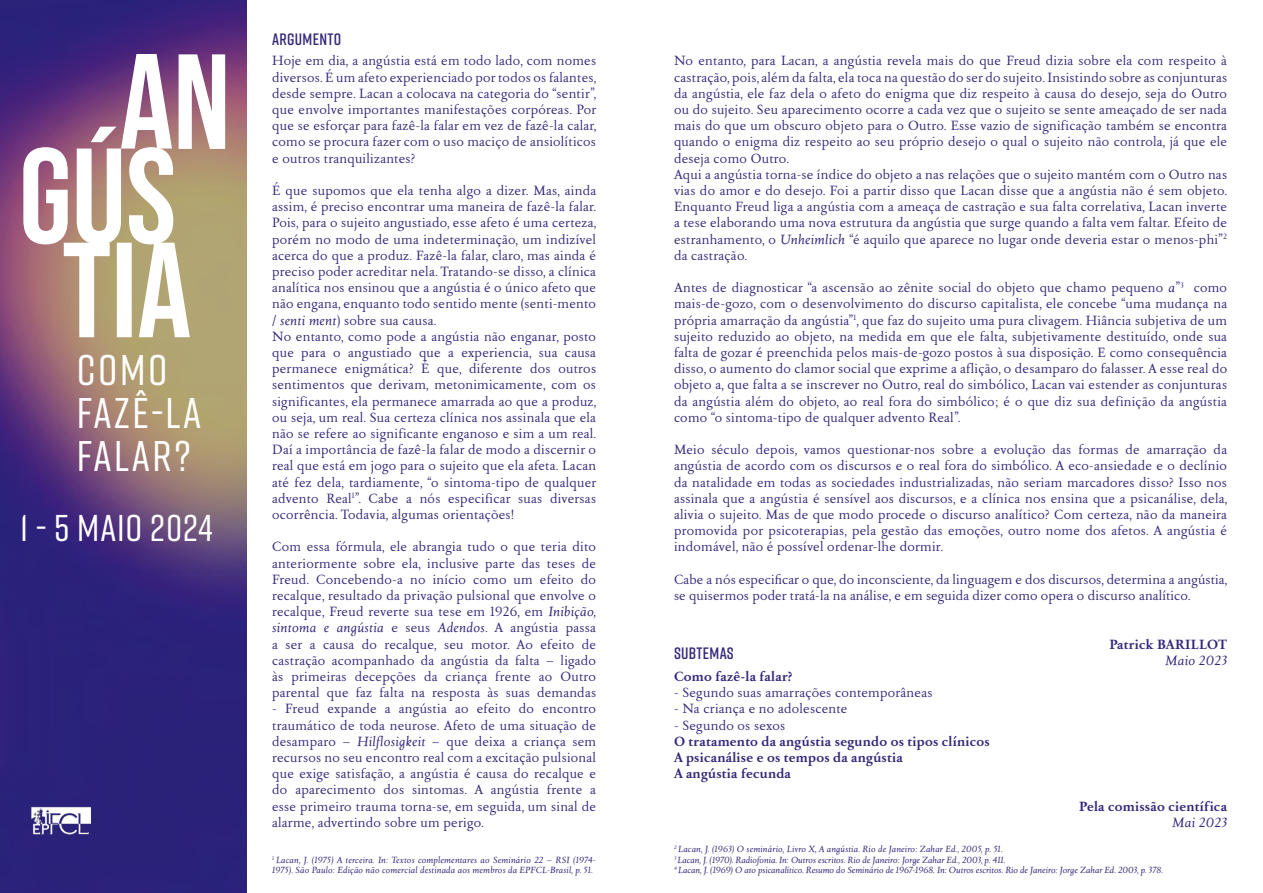
<style>
.page{position:relative;width:1263px;height:893px;background:#fff}
.page>*{position:absolute;margin:0;border:0;box-sizing:border-box;transform-origin:0 0}
.t1{font:500 42.9px/42.9px "Rift";letter-spacing:.06em;color:#fff}
.t2{font:500 37.2px "Rift";letter-spacing:.025em;color:#fff}
.t3{font:600 16.5px "Rift";letter-spacing:.02em;color:#35277a}
.t4{font:13.5px/16.2px "Diptyque Saint Germain TT";letter-spacing:.02em;color:#35277a;text-align:justify}
.t5{font:700 13.5px/16.2px "Diptyque Saint Germain TT";letter-spacing:.02em;color:#35277a}
.t6{font:italic 13.5px "Diptyque Saint Germain TT";letter-spacing:.02em;color:#35277a}
.t7{font:italic 9px/10.8px "Diptyque Saint Germain TT";letter-spacing:.005em;color:#35277a}
.s1{font-style:italic}
</style>
<div class="page">
<img style="left:0;top:0;width:247px;height:893px">
<img style="left:31px;top:805px;width:60px;height:34px">
<svg style="left:23px;top:54px;width:202px;height:283px"></svg>
<h1 class="t1" style="left:77px;top:347px;width:126px">COMO<br>FAZÊ-LA<br>FALAR?</h1>
<h2 class="t2" style="left:20px;top:501px;width:194px">1 - 5 maiO 2024</h2>
<p class="t3" style="left:272px;top:27px;width:71px">ARGUMENTO</p>
<p class="t4" style="left:272px;top:53px;width:326px">Hoje em dia, a angústia está em todo lado, com nomes diversos. É um afeto experienciado por todos os falantes, desde sempre. Lacan a colocava na categoria do “sentir”, que envolve importantes manifestações corpóreas. Por que se esforçar para fazê-la falar em vez de fazê-la calar, como se procura fazer com o uso maciço de ansiolíticos e outros tranquilizantes?</p>
<p class="t4" style="left:272px;top:182px;width:326px;text-align:left">É que supomos que ela tenha algo a dizer. Mas, ainda assim, é preciso encontrar uma maneira de fazê-la falar.<br>Pois, para o sujeito angustiado, esse afeto é uma certeza, porém no modo de uma indeterminação, um indizível acerca do que a produz. Fazê-la falar, claro, mas ainda é preciso poder acreditar nela. Tratando-se disso, a clínica analítica nos ensinou que a angústia é o único afeto que não engana, enquanto todo sentido mente (senti-mento / <span class="s1">senti ment</span>) sobre sua causa.<br>No entanto, como pode a angústia não enganar, posto que para o angustiado que a experiencia, sua causa permanece enigmática? É que, diferente dos outros sentimentos que derivam, metonimicamente, com os significantes, ela permanece amarrada ao que a produz, ou seja, um real. Sua certeza clínica nos assinala que ela não se refere ao significante enganoso e sim a um real.<br>Daí a importância de fazê-la falar de modo a discernir o real que está em jogo para o sujeito que ela afeta. Lacan até fez dela, tardiamente, “o sintoma-tipo de qualquer advento Real<sup>1</sup>”. Cabe a nós especificar suas diversas ocorrência. Todavia, algumas orientações!</p>
<p class="t4" style="left:272px;top:539px;width:326px">Com essa fórmula, ele abrangia tudo o que teria dito anteriormente sobre ela, inclusive parte das teses de Freud. Concebendo-a no início como um efeito do recalque, resultado da privação pulsional que envolve o recalque, Freud reverte sua tese em 1926, em <span class="s1">Inibição, sintoma e angústia</span> e seus <span class="s1">Adendos</span>. A angústia passa a ser a causa do recalque, seu motor. Ao efeito de castração acompanhado da angústia da falta – ligado às primeiras decepções da criança frente ao Outro parental que faz falta na resposta às suas demandas</p>
<p class="t4" style="left:272px;top:701px;width:325px">- Freud expande a angústia ao efeito do encontro traumático de toda neurose. Afeto de uma situação de desamparo – <span class="s1">Hilflosigkeit</span> – que deixa a criança sem recursos no seu encontro real com a excitação pulsional que exige satisfação, a angústia é causa do recalque e do aparecimento dos sintomas. A angústia frente a esse primeiro trauma torna-se, em seguida, um sinal de alarme, advertindo sobre um perigo.</p>
<p class="t7" style="left:272px;top:854px;width:325px"><sup>1</sup> Lacan, J. (1975) A terceira. In: Textos complementares ao Seminário 22 – RSI (1974-<br>1975). São Paulo: Edição não comercial destinada aos membros da EPFCL-Brasil, p. 51.</p>
<p class="t7" style="left:674px;top:843px;width:491px"><sup>2</sup> Lacan, J. (1963) O seminário, Livro X, A angústia. Rio de Janeiro: Zahar Ed., 2005, p. 51.<br><sup>3</sup> Lacan, J. (1970). Radiofonia. In: Outros escritos. Rio de Janeiro: Jorge Zahar Ed., 2003, p. 411.<br><sup>4</sup> Lacan, J. (1969) O ato psicanalítico. Resumo do Seminário de 1967-1968. In: Outros escritos. Rio de Janeiro: Jorge Zahar Ed. 2003, p. 378.</p>
<p class="t4" style="left:674px;top:53px;width:555px;text-align:left">No entanto, para Lacan, a angústia revela mais do que Freud dizia sobre ela com respeito à castração, pois, além da falta, ela toca na questão do ser do sujeito. Insistindo sobre as conjunturas da angústia, ele faz dela o afeto do enigma que diz respeito à causa do desejo, seja do Outro ou do sujeito. Seu aparecimento ocorre a cada vez que o sujeito se sente ameaçado de ser nada mais do que um obscuro objeto para o Outro. Esse vazio de significação também se encontra quando o enigma diz respeito ao seu próprio desejo o qual o sujeito não controla, já que ele deseja como Outro.<br>Aqui a angústia torna-se índice do objeto a nas relações que o sujeito mantém com o Outro nas vias do amor e do desejo. Foi a partir disso que Lacan disse que a angústia não é sem objeto.<br>Enquanto Freud liga a angústia com a ameaça de castração e sua falta correlativa, Lacan inverte a tese elaborando uma nova estrutura da angústia que surge quando a falta vem faltar. Efeito de estranhamento, o <span class="s1">Unheimlich</span> “é aquilo que aparece no lugar onde deveria estar o menos-phi”<sup>2 </sup>da castração.</p>
<p class="t4" style="left:674px;top:280px;width:555px">Antes de diagnosticar “a ascensão ao zênite social do objeto que chamo pequeno <span class="s1">a</span>”<sup>3</sup> como mais-de-gozo, com o desenvolvimento do discurso capitalista, ele concebe “uma mudança na própria amarração da angústia”<sup>1</sup>, que faz do sujeito uma pura clivagem. Hiância subjetiva de um sujeito reduzido ao objeto, na medida em que ele falta, subjetivamente destituído, onde sua falta de gozar é preenchida pelos mais-de-gozo postos à sua disposição. E como consequência disso, o aumento do clamor social que exprime a aflição, o desamparo do falasser. A esse real do objeto a, que falta a se inscrever no Outro, real do simbólico, Lacan vai estender as conjunturas da angústia além do objeto, ao real fora do simbólico; é o que diz sua definição da angústia como “o sintoma-tipo de qualquer advento Real”.</p>
<p class="t4" style="left:674px;top:442px;width:555px">Meio século depois, vamos questionar-nos sobre a evolução das formas de amarração da angústia de acordo com os discursos e o real fora do simbólico. A eco-ansiedade e o declínio da natalidade em todas as sociedades industrializadas, não seriam marcadores disso? Isso nos assinala que a angústia é sensível aos discursos, e a clínica nos ensina que a psicanálise, dela, alivia o sujeito. Mas de que modo procede o discurso analítico? Com certeza, não da maneira promovida por psicoterapias, pela gestão das emoções, outro nome dos afetos. A angústia é indomável, não é possível ordenar-lhe dormir.</p>
<p class="t4" style="left:674px;top:571px;width:555px">Cabe a nós especificar o que, do inconsciente, da linguagem e dos discursos, determina a angústia, se quisermos poder tratá-la na análise, e em seguida dizer como opera o discurso analítico.</p>
<p class="t5" style="left:1109px;top:636px;width:119px">Patrick BARILLOT</p>
<p class="t6" style="left:1165px;top:651px;width:63px">Maio 2023</p>
<p class="t5" style="left:674px;top:668px;width:120px">Como fazê-la falar?</p>
<p class="t4" style="left:674px;top:685px;width:260px">- Segundo suas amarrações contemporâneas</p>
<p class="t4" style="left:674px;top:701px;width:175px">- Na criança e no adolescente</p>
<p class="t4" style="left:674px;top:717px;width:113px">- Segundo os sexos</p>
<p class="t5" style="left:674px;top:733px;width:317px">O tratamento da angústia segundo os tipos clínicos<br>A psicanálise e os tempos da angústia<br>A angústia fecunda</p>
<p class="t5" style="left:1079px;top:798px;width:149px">Pela comissão científica</p>
<p class="t6" style="left:1172px;top:813px;width:56px">Mai 2023</p>
<p class="t3" style="left:674px;top:642px;width:61px">SUBTEMAS</p>
</div>
